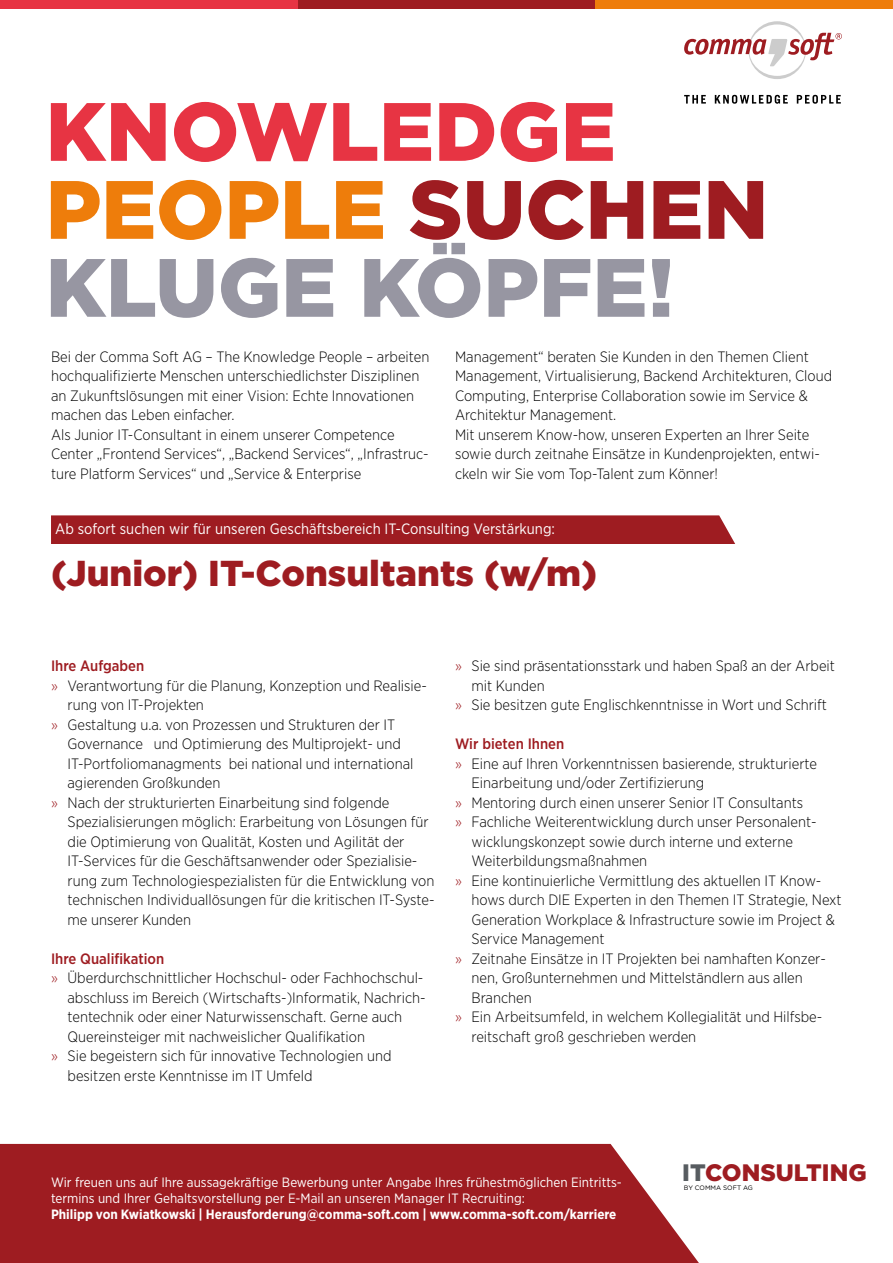
<style>
.page{position:relative;width:893px;height:1263px;background:#fff}
.page>*{position:absolute;margin:0;border:0;box-sizing:border-box;transform-origin:0 0}
.t1{font:900 82.5px/78px "Gotham";color:#9796a2}
.t2{font:900 36px "Gotham";color:#9e1c21}
.t3{font:900 23.85px "Gotham";color:#9e1c21}
.t4{font:300 15px/19.5px "Gotham Narrow";color:#000}
.t5{font:15px "Gotham Narrow";color:#fff}
.t6{font:500 15px "Gotham Narrow";color:#9e1c21}
.t7{font:13.5px "Gotham Narrow";color:#fff}
.t8{font:700 13.5px "Gotham Narrow";color:#fff}
.t9{font:6.45px "Gotham";color:#000}
.s1{color:#e73443}
.s2{color:#ee7d0b}
.s3{color:#9e1c21}
.s4{color:#575c60}
</style>
<div class="page">
<div style="left:0;top:1144px;width:699px;height:119px;background:#9e1c21"></div>
<div style="left:0;top:0;width:298px;height:9px;background:#e73443"></div>
<div style="left:298px;top:0;width:297px;height:9px;background:#9e1c21"></div>
<div style="left:595px;top:0;width:298px;height:9px;background:#ee7d0b"></div>
<svg style="left:684px;top:95px;width:22px;height:9px"></svg>
<svg style="left:715px;top:95px;width:73px;height:9px"></svg>
<svg style="left:797px;top:95px;width:44px;height:9px"></svg>
<svg style="left:684px;top:21px;width:158px;height:58px"></svg>
<div style="left:51px;top:515px;width:684px;height:29px;background:#9e1c21"></div>
<h1 class="t1" style="left:46px;top:92px;width:724px"><span class="s1">KNOWLEDGE<br></span><span class="s2">PEOPLE</span> <span class="s3">SUCHEN<br></span>KLUGE KÖPFE!</h1>
<p class="t4" style="left:51px;top:346px;width:380px">Bei der Comma Soft AG – The Knowledge People – arbeiten hochqualifizierte Menschen unterschiedlichster Disziplinen an Zukunftslösungen mit einer Vision: Echte Innovationen machen das Leben einfacher.<br>Als Junior IT-Consultant in einem unserer Competence Center „Frontend Services“, „Backend Services“, „Infrastruc&shy;ture Platform Services“ und „Service &amp; Enterprise</p>
<p class="t4" style="left:455px;top:346px;width:379px">Management“ beraten Sie Kunden in den Themen Client Management, Virtualisierung, Backend Architekturen, Cloud Computing, Enterprise Collaboration sowie im Service &amp; Architektur Management.<br>Mit unserem Know-how, unseren Experten an Ihrer Seite sowie durch zeitnahe Einsätze in Kundenprojekten, entwi&shy;ckeln wir Sie vom Top-Talent zum Könner!</p>
<p class="t5" style="left:55px;top:520px;width:501px">Ab sofort suchen wir für unseren Geschäftsbereich IT-Consulting Verstärkung:</p>
<h2 class="t2" style="left:51px;top:548px;width:547px">(Junior) IT-Consultants (w/m)</h2>
<p class="t6" style="left:51px;top:656px;width:95px">Ihre Aufgaben</p>
<p class="t4" style="left:51px;top:675px;width:377px"><span class="s3">»</span> Verantwortung für die Planung, Konzeption und Realisie-</p>
<p class="t4" style="left:68px;top:695px;width:138px">rung von IT-Projekten</p>
<p class="t4" style="left:51px;top:714px;width:346px"><span class="s3">»</span> Gestaltung u.a. von Prozessen und Strukturen der IT</p>
<p class="t4" style="left:68px;top:734px;width:335px">Governance und Optimierung des Multiprojekt- und</p>
<p class="t4" style="left:68px;top:753px;width:348px">IT-Portfoliomanagments bei national und international</p>
<p class="t4" style="left:68px;top:773px;width:154px">agierenden Großkunden</p>
<p class="t4" style="left:51px;top:792px;width:340px"><span class="s3">»</span> Nach der strukturierten Einarbeitung sind folgende</p>
<p class="t4" style="left:68px;top:812px;width:362px">Spezialisierungen möglich: Erarbeitung von Lösungen für</p>
<p class="t4" style="left:68px;top:831px;width:338px">die Optimierung von Qualität, Kosten und Agilität der</p>
<p class="t4" style="left:68px;top:851px;width:351px">IT-Services für die Geschäftsanwender oder Spezialisie-</p>
<p class="t4" style="left:68px;top:870px;width:368px">rung zum Technologiespezialisten für die Entwicklung von</p>
<p class="t4" style="left:68px;top:890px;width:368px">technischen Individuallösungen für die kritischen IT-Syste-</p>
<p class="t4" style="left:68px;top:909px;width:125px">me unserer Kunden</p>
<p class="t6" style="left:51px;top:949px;width:115px">Ihre Qualifikation</p>
<p class="t4" style="left:51px;top:968px;width:374px"><span class="s3">»</span> Überdurchschnittlicher Hochschul- oder Fachhochschul-</p>
<p class="t4" style="left:68px;top:987px;width:360px">abschluss im Bereich (Wirtschafts-)Informatik, Nachrich-</p>
<p class="t4" style="left:68px;top:1007px;width:336px">tentechnik oder einer Naturwissenschaft. Gerne auch</p>
<p class="t4" style="left:68px;top:1026px;width:299px">Quereinsteiger mit nachweislicher Qualifikation</p>
<p class="t4" style="left:51px;top:1046px;width:342px"><span class="s3">»</span> Sie begeistern sich für innovative Technologien und</p>
<p class="t4" style="left:68px;top:1065px;width:246px">besitzen erste Kenntnisse im IT Umfeld</p>
<p class="t4" style="left:455px;top:656px;width:382px"><span class="s3">»</span> Sie sind präsentationsstark und haben Spaß an der Arbeit</p>
<p class="t4" style="left:471px;top:675px;width:75px">mit Kunden</p>
<p class="t4" style="left:455px;top:695px;width:374px"><span class="s3">»</span> Sie besitzen gute Englischkenntnisse in Wort und Schrift</p>
<p class="t6" style="left:455px;top:734px;width:111px">Wir bieten Ihnen</p>
<p class="t4" style="left:455px;top:753px;width:364px"><span class="s3">»</span> Eine auf Ihren Vorkenntnissen basierende, strukturierte</p>
<p class="t4" style="left:471px;top:773px;width:234px">Einarbeitung und/oder Zertifizierung</p>
<p class="t4" style="left:455px;top:792px;width:350px"><span class="s3">»</span> Mentoring durch einen unserer Senior IT Consultants</p>
<p class="t4" style="left:455px;top:812px;width:363px"><span class="s3">»</span> Fachliche Weiterentwicklung durch unser Personalent-</p>
<p class="t4" style="left:471px;top:831px;width:323px">wicklungskonzept sowie durch interne und externe</p>
<p class="t4" style="left:471px;top:851px;width:177px">Weiterbildungsmaßnahmen</p>
<p class="t4" style="left:455px;top:870px;width:368px"><span class="s3">»</span> Eine kontinuierliche Vermittlung des aktuellen IT Know-</p>
<p class="t4" style="left:471px;top:890px;width:372px">hows durch DIE Experten in den Themen IT Strategie, Next</p>
<p class="t4" style="left:471px;top:909px;width:365px">Generation Workplace &amp; Infrastructure sowie im Project &amp;</p>
<p class="t4" style="left:471px;top:929px;width:135px">Service Management</p>
<p class="t4" style="left:455px;top:948px;width:372px"><span class="s3">»</span> Zeitnahe Einsätze in IT Projekten bei namhaften Konzer-</p>
<p class="t4" style="left:471px;top:968px;width:333px">nen, Großunternehmen und Mittelständlern aus allen</p>
<p class="t4" style="left:471px;top:987px;width:62px">Branchen</p>
<p class="t4" style="left:455px;top:1007px;width:369px"><span class="s3">»</span> Ein Arbeitsumfeld, in welchem Kollegialität und Hilfsbe-</p>
<p class="t4" style="left:471px;top:1026px;width:226px">reitschaft groß geschrieben werden</p>
<p class="t7" style="left:51px;top:1173px;width:572px">Wir freuen uns auf Ihre aussagekräftige Bewerbung unter Angabe Ihres frühestmöglichen Eintritts-</p>
<p class="t7" style="left:51px;top:1190px;width:475px">termins und Ihrer Gehaltsvorstellung per E-Mail an unseren Manager IT Recruiting:</p>
<p class="t8" style="left:51px;top:1205px;width:567px">Philipp von Kwiatkowski | Herausforderung@comma-soft.com | www.comma-soft.com/karriere</p>
<h3 class="t3" style="left:682px;top:1156px;width:186px"><span class="s4">IT</span>CONSULTING</h3>
<p class="t9" style="left:684px;top:1183px;width:71px">BY COMMA SOFT AG</p>
</div>
